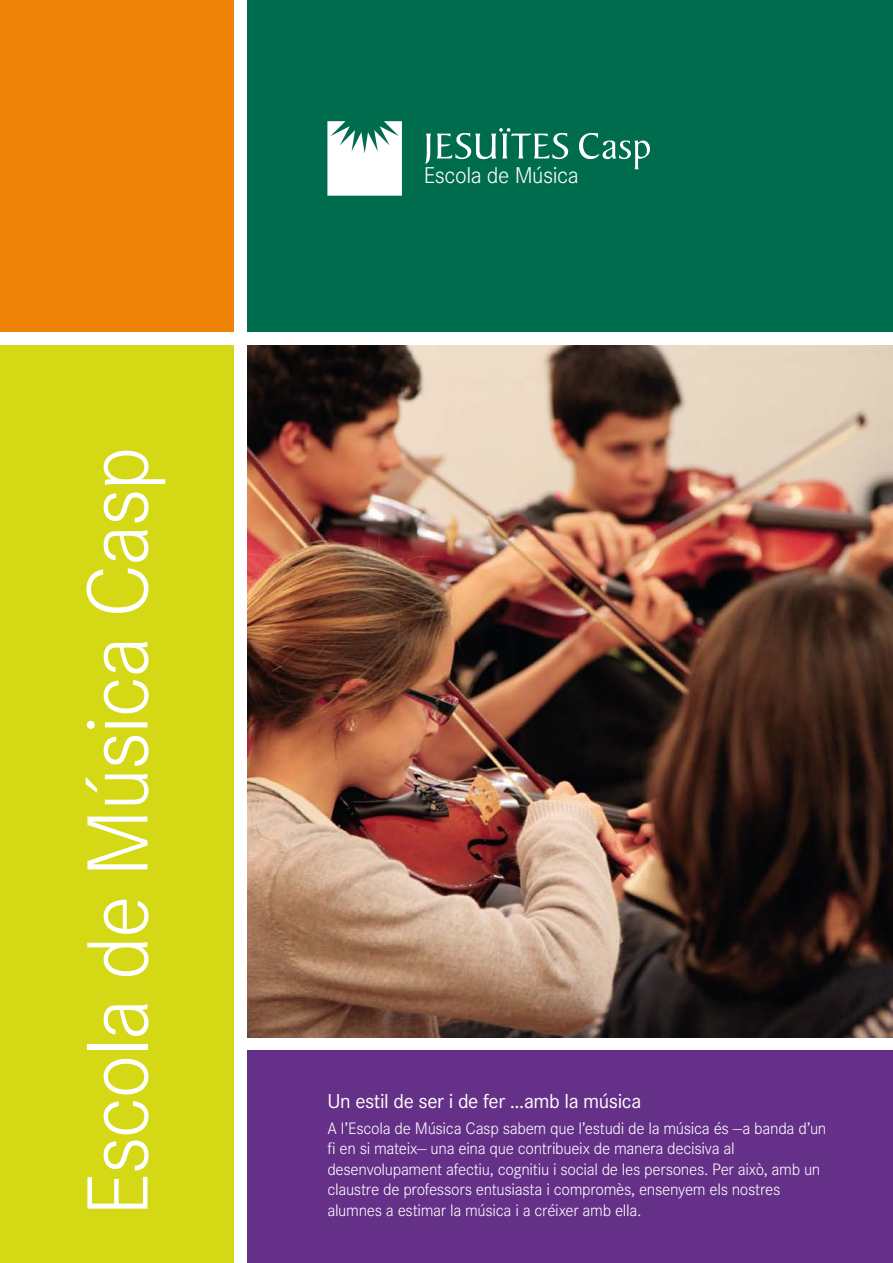
<style>
.page{position:relative;width:893px;height:1263px;background:#fff}
.page>*{position:absolute;margin:0;border:0;box-sizing:border-box;transform-origin:0 0}
.t1{font:300 90px "Corporate S";letter-spacing:-.025em;color:#fff}
.t2{font:300 23.7px "Corporate S";letter-spacing:-.02em;color:#fff}
.t3{font:21px "Corporate S";letter-spacing:-.02em;color:#fff}
.t4{font:300 17.25px/20.4px "Corporate S";letter-spacing:-.02em;color:#fff}
</style>
<div class="page">
<div style="left:240px;top:1050px;width:653px;height:213px;background:#653087"></div>
<img style="left:247px;top:345px;width:646px;height:692px">
<div style="left:240px;top:0;width:653px;height:332px;background:#006c4e"></div>
<svg style="left:327px;top:121px;width:75px;height:75px;background:#d8e8e3"></svg>
<svg style="left:425px;top:134px;width:6px;height:30px"></svg>
<svg style="left:437px;top:128px;width:131px;height:31px"></svg>
<svg style="left:579px;top:133px;width:71px;height:36px"></svg>
<div style="left:0;top:0;width:240px;height:332px;background:#ef8208"></div>
<div style="left:0;top:338px;width:240px;height:925px;background:#d5d915"></div>
<div style="left:0;top:332px;width:893px;height:12px;background:#fff"></div>
<div style="left:234px;top:0;width:13px;height:1263px;background:#fff"></div>
<h1 class="t1" style="left:69px;top:1216px;width:772px;rotate:-90deg">Escola de Música Casp</h1>
<h2 class="t2" style="left:424px;top:162px;width:156px">Escola de Música</h2>
<p class="t3" style="left:327px;top:1089px;width:315px">Un estil de ser i de fer …amb la música</p>
<p class="t4" style="left:327px;top:1118px;width:500px">A l’Escola de Música Casp sabem que l’estudi de la música és —a banda d’un fi en si mateix— una eina que contribueix de manera decisiva al desenvolupament afectiu, cognitiu i social de les persones. Per això, amb un claustre de professors entusiasta i compromès, ensenyem els nostres alumnes a estimar la música i a créixer amb ella.</p>
</div>
